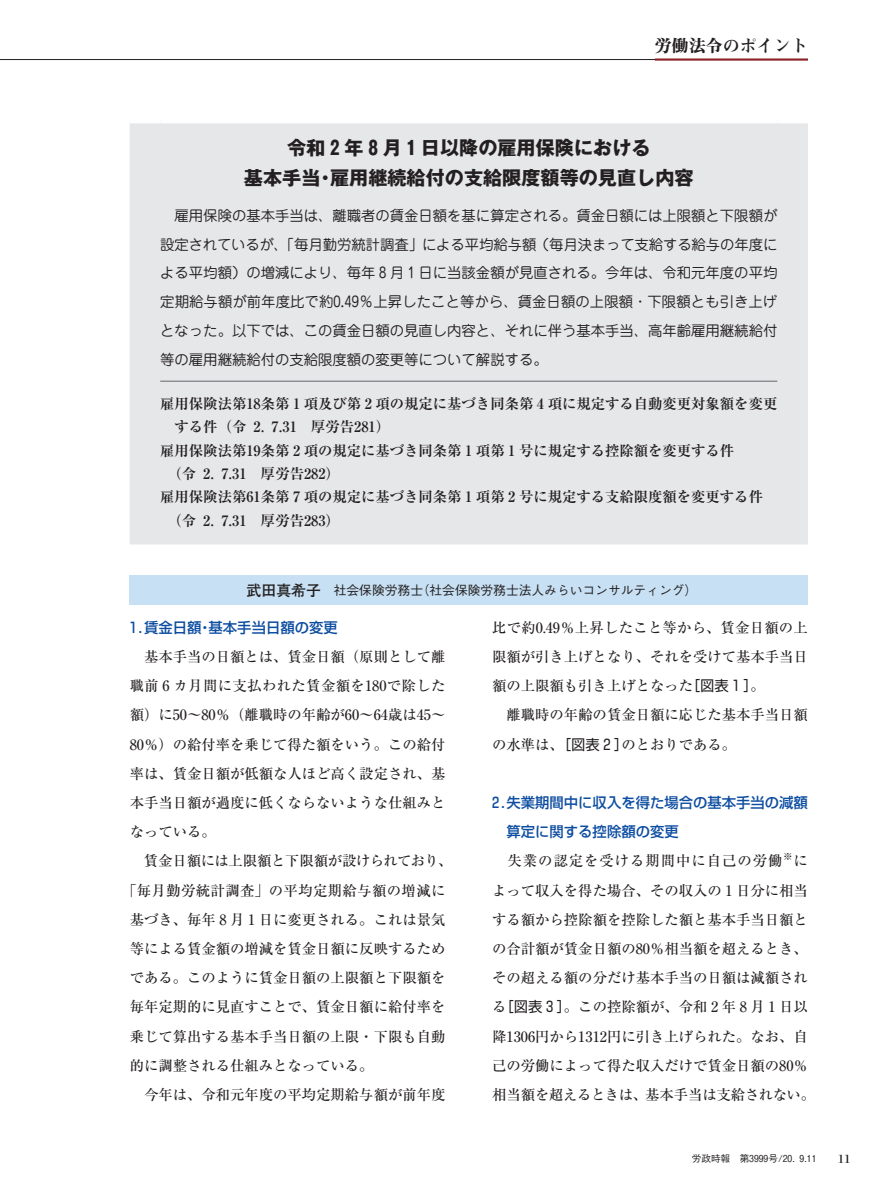
<style>
.page{position:relative;width:893px;height:1191px;background:#fff}
.page>*{position:absolute;margin:0;border:0;box-sizing:border-box;transform-origin:0 0}
.t1{font:700 19.2px/29.7px "Gothic MB101 Pr 5";color:#231f20;text-align:center}
.t2{font:16.95px "Midashi Min Pr 5 MA31";color:#231f20}
.t3{font:500 14.4px/29.2px "Ryumin Pr 6 N";color:#231f20}
.t4{font:14.4px/28.7px "Jun 201 Pro";color:#231f20;text-align:justify}
.t5{font:700 14.4px "Ryumin Pr 5";color:#231f20}
.t6{font:500 14.4px/29.2px "Shin Go Pr 6 N";color:#0d4da1}
.t7{font:500 14.4px "Ryumin Pr 6 N";letter-spacing:.03em;color:#231f20}
.t8{font:500 14.4px "Ryumin Pr 6 N";letter-spacing:-.025em;color:#231f20}
.t9{font:500 12.75px "Gothic BBB Pr 5";color:#231f20}
.t10{font:12.75px "Bodoni Std";color:#231f20}
.t11{font:500 9.6px "Gothic BBB Pro";color:#231f20}
.s1{font-family:"Futo Go B101 Pr 5";font-weight:700;font-size:14.85px}
.s2{font-family:"Shin Go Pr 6 N";font-weight:400}
</style>
<div class="page">
<div style="left:130px;top:123px;width:678px;height:421px;background:#e6e7e9"></div>
<hr style="left:160px;top:380px;width:617px;height:2px;background:#808285">
<div style="left:130px;top:575px;width:678px;height:30px;background:#c7e0f3"></div>
<hr style="left:0;top:59px;width:808px;height:1px;background:#231f20">
<hr style="left:655px;top:58px;width:153px;height:3px;background:#8a2124">
<p class="t2" style="left:655px;top:33px;width:155px">労働法令のポイント</p>
<h1 class="t1" style="left:244px;top:131px;width:451px">令和 2 年 8 月 1 日以降の雇用保険における<br>基本手当・雇用継続給付の支給限度額等の見直し内容</h1>
<p class="t4" style="left:160px;top:200px;width:619px">　雇用保険の基本手当は、離職者の賃金日額を基に算定される。賃金日額には上限額と下限額が設定されているが、「毎月勤労統計調査」による平均給与額（毎月決まって支給する給与の年度による平均額）の増減により、毎年 8 月 1 日に当該金額が見直される。今年は、令和元年度の平均定期給与額が前年度比で約0.49％上昇したこと等から、賃金日額の上限額・下限額とも引き上げとなった。以下では、この賃金日額の見直し内容と、それに伴う基本手当、高年齢雇用継続給付等の雇用継続給付の支給限度額の変更等について解説する。</p>
<p class="t5" style="left:160px;top:392px;width:619px">雇用保険法第18条第 1 項及び第 2 項の規定に基づき同条第 4 項に規定する自動変更対象額を変更</p>
<p class="t5" style="left:175px;top:415px;width:217px">する件（令 2. 7.31　厚労告281）</p>
<p class="t5" style="left:160px;top:439px;width:576px">雇用保険法第19条第 2 項の規定に基づき同条第 1 項第 1 号に規定する控除額を変更する件</p>
<p class="t5" style="left:167px;top:462px;width:174px">（令 2. 7.31　厚労告282）</p>
<p class="t5" style="left:160px;top:485px;width:604px">雇用保険法第61条第 7 項の規定に基づき同条第 1 項第 2 号に規定する支給限度額を変更する件</p>
<p class="t5" style="left:167px;top:509px;width:174px">（令 2. 7.31　厚労告283）</p>
<p class="t9" style="left:247px;top:580px;width:452px"><span class="s1">武田真希子</span>　社会保険労務士（社会保険労務士法人みらいコンサルティング）</p>
<p class="t6" style="left:130px;top:612px;width:210px">1.賃金日額・基本手当日額の変更</p>
<p class="t3" style="left:130px;top:641px;width:317px">　基本手当の日額とは、賃金日額（原則として離</p>
<p class="t7" style="left:130px;top:674px;width:317px">職前 6 カ月間に支払われた賃金額を180で除した</p>
<p class="t3" style="left:130px;top:699px;width:317px">額）に50〜80％（離職時の年齢が60〜64歳は45〜</p>
<p class="t3" style="left:130px;top:729px;width:317px">80％）の給付率を乗じて得た額をいう。この給付</p>
<p class="t3" style="left:130px;top:758px;width:317px">率は、賃金日額が低額な人ほど高く設定され、基</p>
<p class="t3" style="left:130px;top:787px;width:317px">本手当日額が過度に低くならないような仕組みと</p>
<p class="t3" style="left:130px;top:816px;width:88px">なっている。</p>
<p class="t8" style="left:130px;top:849px;width:324px">　賃金日額には上限額と下限額が設けられており、</p>
<p class="t7" style="left:123px;top:878px;width:324px">「毎月勤労統計調査」の平均定期給与額の増減に</p>
<p class="t3" style="left:130px;top:904px;width:317px">基づき、毎年 8 月 1 日に変更される。これは景気</p>
<p class="t3" style="left:130px;top:933px;width:317px">等による賃金額の増減を賃金日額に反映するため</p>
<p class="t3" style="left:130px;top:962px;width:317px">である。このように賃金日額の上限額と下限額を</p>
<p class="t3" style="left:130px;top:991px;width:317px">毎年定期的に見直すことで、賃金日額に給付率を</p>
<p class="t3" style="left:130px;top:1021px;width:317px">乗じて算出する基本手当日額の上限・下限も自動</p>
<p class="t3" style="left:130px;top:1050px;width:245px">的に調整される仕組みとなっている。</p>
<p class="t3" style="left:130px;top:1079px;width:317px">　今年は、令和元年度の平均定期給与額が前年度</p>
<p class="t3" style="left:492px;top:612px;width:317px">比で約0.49％上昇したこと等から、賃金日額の上限額が引き上げとなり、それを受けて基本手当日額の上限額も引き上げとなった<span class="s2">［図表 1 ］</span>。<br>　離職時の年齢の賃金日額に応じた基本手当日額の水準は、<span class="s2">［図表 2 ］</span>のとおりである。</p>
<p class="t6" style="left:507px;top:787px;width:303px;text-indent:-14px">2.失業期間中に収入を得た場合の基本手当の減額算定に関する控除額の変更</p>
<p class="t3" style="left:492px;top:845px;width:324px">　失業の認定を受ける期間中に自己の労働<sup>※</sup>によって収入を得た場合、その収入の 1 日分に相当する額から控除額を控除した額と基本手当日額との合計額が賃金日額の80％相当額を超えるとき、その超える額の分だけ基本手当の日額は減額される<span class="s2">［図表 3 ］</span>。この控除額が、令和 2 年 8 月 1 日以降1306円から1312円に引き上げられた。なお、自己の労働によって得た収入だけで賃金日額の80％相当額を超えるときは、基本手当は支給されない。</p>
<p class="t11" style="left:692px;top:1150px;width:126px">労政時報　第3999号/20. 9.11</p>
<p class="t10" style="left:838px;top:1150px;width:14px">11</p>
</div>
